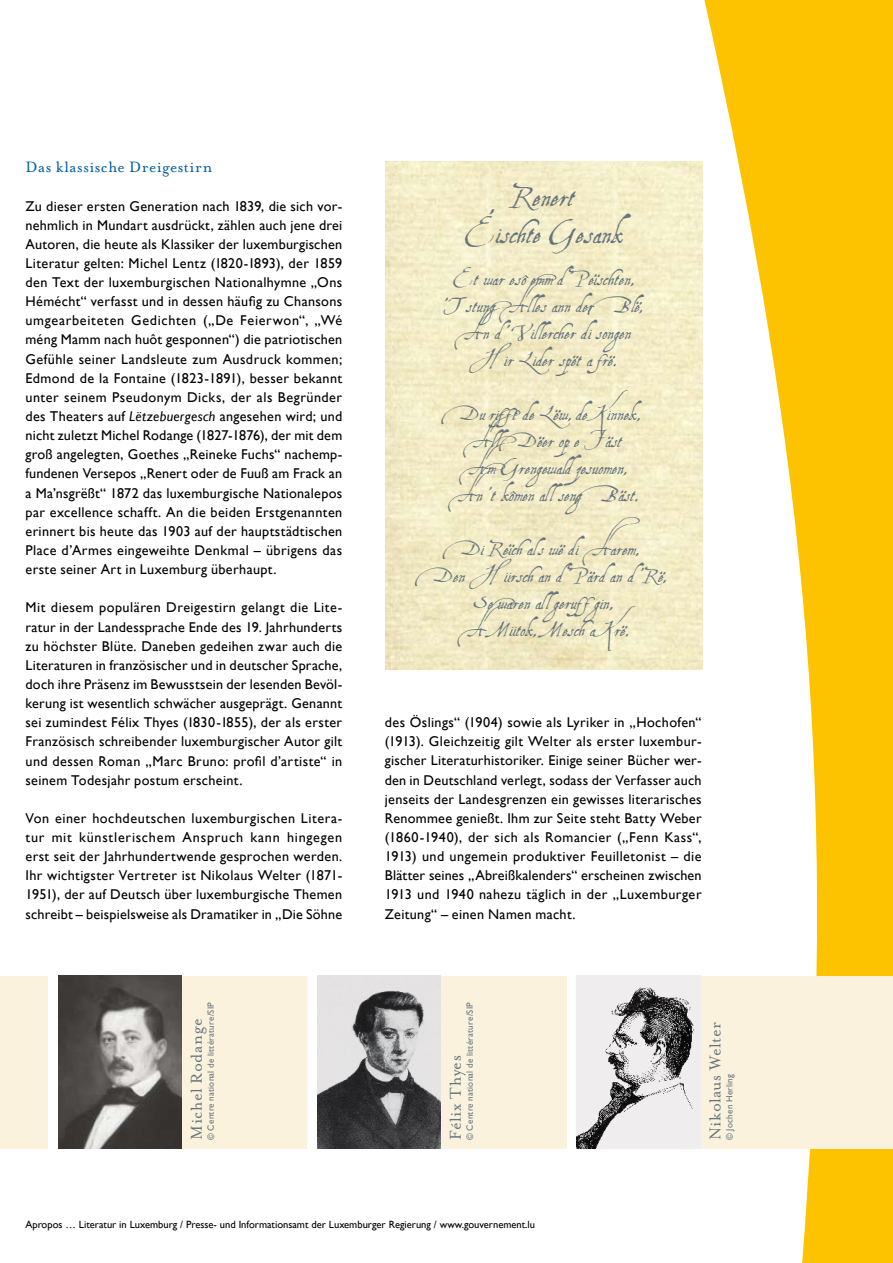
<style>
.page{position:relative;width:893px;height:1263px;background:#fff}
.page>*{position:absolute;margin:0;border:0;box-sizing:border-box;transform-origin:0 0}
.t1{font:27px/37.5px "Aquiline";letter-spacing:-.025em;color:#66757e;text-align:center}
.t2{font:18px/27px "Aquiline";letter-spacing:-.005em;color:#66757e;text-align:center}
.t3{font:18px "Mrs Eaves Roman";letter-spacing:.03em;color:#66757e}
.t4{font:18px "Aquiline";letter-spacing:-.025em;color:#66757e}
.t5{font:17.25px "Mrs Eaves Roman";letter-spacing:.035em;color:#005da4}
.t6{font:14.1px/19.2px "Gill Sans";letter-spacing:.025em;color:#000;text-align:justify}
.t7{font:10.5px "Gill Sans";color:#000}
.t8{font:9px "Gill Sans";letter-spacing:.03em;color:#66757e}
.s1{font-style:italic}
</style>
<div class="page">
<svg style="left:702px;top:0;width:191px;height:1263px;fill:#fdc300"></svg>
<div style="left:0;top:976px;width:893px;height:172px;background:#faf2dd"></div>
<div style="left:49px;top:976px;width:9px;height:172px;background:#fff"></div>
<img style="left:58px;top:976px;width:123px;height:172px">
<div style="left:308px;top:976px;width:9px;height:172px;background:#fff"></div>
<img style="left:317px;top:976px;width:123px;height:172px">
<div style="left:567px;top:976px;width:10px;height:178px;background:#fff"></div>
<img style="left:577px;top:976px;width:123px;height:172px">
<img style="left:385px;top:162px;width:317px;height:508px">
<p class="t5" style="left:26px;top:158px;width:188px">Das klassische Dreigestirn</p>
<p class="t6" style="left:26px;top:196px;width:318px">Zu dieser ersten Generation nach 1839, die sich vor&shy;nehmlich in Mundart ausdrückt, zählen auch jene drei Autoren, die heute als Klassiker der luxemburgischen Literatur gelten: Michel Lentz (1820-1893), der 1859 den Text der luxemburgischen Nationalhymne „Ons Hémécht“ verfasst und in dessen häufig zu Chansons umgearbeiteten Gedichten („De Feierwon“, „Wé méng Mamm nach huôt gesponnen“) die patriotischen Gefühle seiner Landsleute zum Ausdruck kommen; Edmond de la Fontaine (1823-1891), besser bekannt unter seinem Pseudonym Dicks, der als Begründer des Theaters auf <span class="s1">Lëtzebuergesch</span> angesehen wird; und nicht zuletzt Michel Rodange (1827-1876), der mit dem groß angelegten, Goethes „Reineke Fuchs“ nachemp&shy;fundenen Versepos „Renert oder de Fuuß am Frack an a Ma’nsgrëßt“ 1872 das luxemburgische Nationalepos par excellence schafft. An die beiden Erstgenannten erinnert bis heute das 1903 auf der hauptstädtischen Place d’Armes eingeweihte Denkmal – übrigens das erste seiner Art in Luxemburg überhaupt.</p>
<p class="t6" style="left:26px;top:598px;width:318px">Mit diesem populären Dreigestirn gelangt die Lite&shy;ratur in der Landessprache Ende des 19. Jahrhunderts zu höchster Blüte. Daneben gedeihen zwar auch die Literaturen in französischer und in deutscher Sprache, doch ihre Präsenz im Bewusstsein der lesenden Bevöl&shy;kerung ist wesentlich schwächer ausgeprägt. Genannt sei zumindest Félix Thyes (1830-1855), der als erster Französisch schreibender luxemburgischer Autor gilt und dessen Roman „Marc Bruno: profil d’artiste“ in seinem Todesjahr postum erscheint.</p>
<p class="t6" style="left:26px;top:808px;width:318px">Von einer hochdeutschen luxemburgischen Litera&shy;tur mit künstlerischem Anspruch kann hingegen erst seit der Jahrhundertwende gesprochen werden.<br>Ihr wichtigster Vertreter ist Nikolaus Welter (1871- 1951), der auf Deutsch über luxemburgische Themen schreibt – beispielsweise als Dramatiker in „Die Söhne</p>
<p class="t8" style="left:205px;top:1140px;width:139px;rotate:-90deg">© Centre national de littérature/SIP</p>
<p class="t3" style="left:187px;top:1140px;width:122px;rotate:-90deg">Michel Rodange</p>
<h1 class="t1" style="left:464px;top:177px;width:160px">Renert<br>Éischte Gesank</h1>
<p class="t2" style="left:444px;top:265px;width:202px">Et war esô emm d'Peïschten, 'TstungAlles ann der Blë,<br>An d'Villercher di songen<br>Hir Lider spët a frë.</p>
<p class="t2" style="left:446px;top:400px;width:196px">Du rifft de Lëw, de Kinnek,<br>AllDëer ope Fäst<br>Am Grengewaldzesuomen,<br>An 't kômen allsengBäst.</p>
<p class="t2" style="left:447px;top:535px;width:195px">Di Reïch als wë di Aarem,</p>
<p class="t2" style="left:420px;top:562px;width:248px">Den Hiirsch an d'Pärdan d'Rë,</p>
<p class="t2" style="left:474px;top:589px;width:141px">Se waren allgeruffgin,</p>
<p class="t4" style="left:458px;top:619px;width:185px">AMiitok, Mesch a Krë.</p>
<p class="t6" style="left:385px;top:713px;width:318px">des Öslings“ (1904) sowie als Lyriker in „Hochofen“ (1913). Gleichzeitig gilt Welter als erster luxembur&shy;gischer Literaturhistoriker. Einige seiner Bücher wer&shy;den in Deutschland verlegt, sodass der Verfasser auch jenseits der Landesgrenzen ein gewisses literarisches Renommee genießt. Ihm zur Seite steht Batty Weber (1860-1940), der sich als Romancier („Fenn Kass“, 1913) und ungemein produktiver Feuilletonist – die Blätter seines „Abreißkalenders“ erscheinen zwischen 1913 und 1940 nahezu täglich in der „Luxemburger Zeitung“ – einen Namen macht.</p>
<p class="t8" style="left:464px;top:1140px;width:139px;rotate:-90deg">© Centre national de littérature/SIP</p>
<p class="t3" style="left:446px;top:1140px;width:86px;rotate:-90deg">Félix Thyes</p>
<p class="t3" style="left:705px;top:1140px;width:119px;rotate:-90deg">Nikolaus Welter</p>
<p class="t8" style="left:724px;top:1140px;width:67px;rotate:-90deg">© Jochen Herling</p>
<p class="t7" style="left:26px;top:1218px;width:511px">Apropos … Literatur in Luxemburg / Presse- und Informationsamt der Luxemburger Regierung / www.gouvernement.lu</p>
</div>
